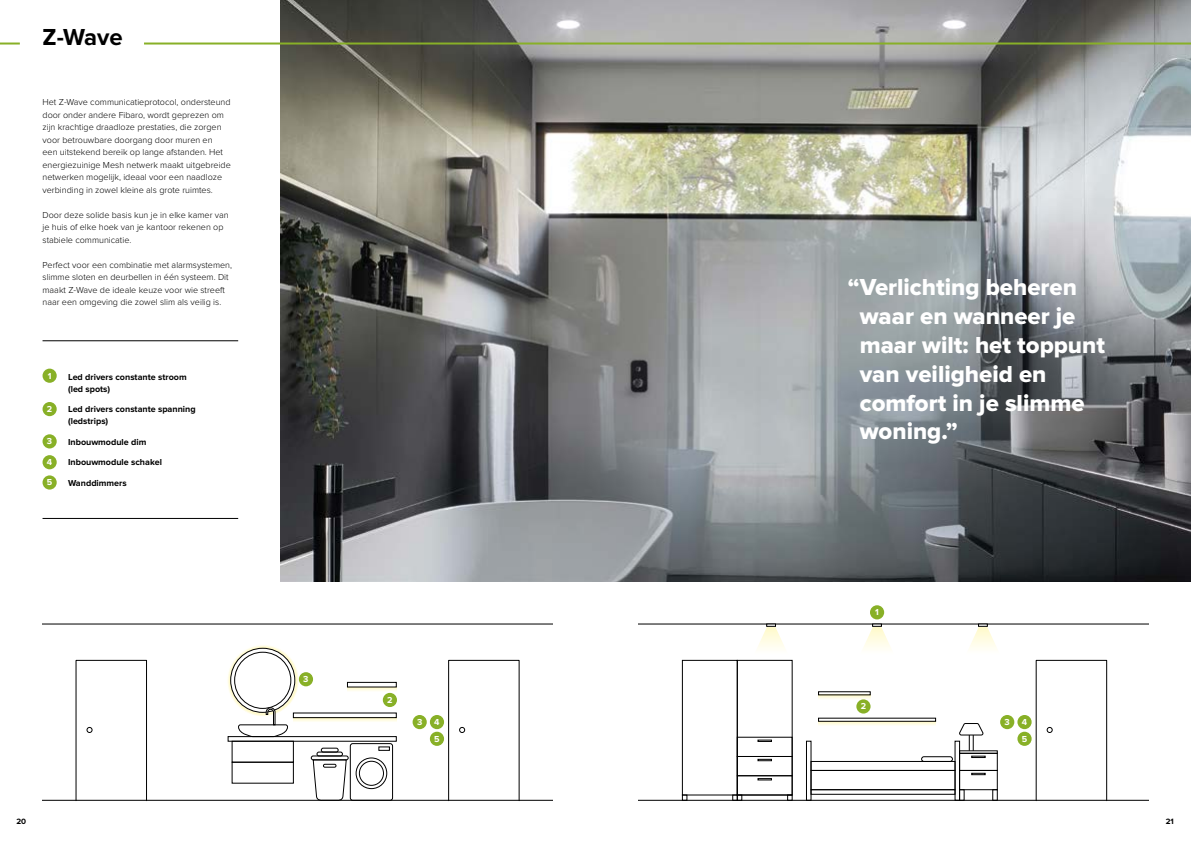
<style>
.page{position:relative;width:1191px;height:842px;background:#fff}
.page>*{position:absolute;margin:0;border:0;box-sizing:border-box;transform-origin:0 0}
.t1{font:24px/28.8px "Proxima Nova Extrabld";color:#fff}
.t2{font:700 24px "Proxima Nova";color:#000}
.t3{font:300 9px/12.5px "Proxima Nova";color:#000}
.t4{font:700 9px/12px "Proxima Nova";color:#000}
.t5{font:700 9px "Proxima Nova";color:#fff}
.t6{font:700 8px "Proxima Nova";color:#000}
</style>
<div class="page">
<img style="left:281px;top:0;width:910px;height:581px">
<svg style="left:818px;top:721px;width:117px;height:4px"></svg>
<svg style="left:818px;top:695px;width:52px;height:4px"></svg>
<hr style="left:638px;top:623px;width:510px;height:1px;background:#000">
<hr style="left:638px;top:800px;width:510px;height:1px;background:#000">
<div style="left:1036px;top:660px;width:71px;height:141px;border:1px solid #000"></div>
<svg style="left:1047px;top:727px;width:5px;height:6px"></svg>
<div style="left:810px;top:789px;width:145px;height:5px;border:1px solid #000"></div>
<div style="left:810px;top:761px;width:145px;height:10px;border:1px solid #000"></div>
<div style="left:921px;top:756px;width:31px;height:6px;border:1px solid #000;border-radius:2px"></div>
<div style="left:954px;top:741px;width:5px;height:59px;border:1px solid #000"></div>
<div style="left:806px;top:741px;width:5px;height:59px;border:1px solid #000"></div>
<div style="left:959px;top:753px;width:38px;height:18px;border:1px solid #000"></div>
<div style="left:959px;top:770px;width:38px;height:20px;border:1px solid #000"></div>
<svg style="left:971px;top:773px;width:14px;height:2px"></svg>
<div style="left:959px;top:789px;width:5px;height:11px;border:1px solid #000"></div>
<svg style="left:787px;top:795px;width:5px;height:5px"></svg>
<div style="left:737px;top:660px;width:55px;height:135px;border:1px solid #000"></div>
<div style="left:682px;top:660px;width:55px;height:135px;border:1px solid #000"></div>
<svg style="left:757px;top:759px;width:14px;height:2px"></svg>
<div style="left:737px;top:737px;width:55px;height:20px;border:1px solid #000"></div>
<svg style="left:757px;top:740px;width:14px;height:2px"></svg>
<div style="left:737px;top:775px;width:55px;height:20px;border:1px solid #000"></div>
<svg style="left:757px;top:778px;width:14px;height:2px"></svg>
<svg style="left:682px;top:795px;width:5px;height:5px"></svg>
<svg style="left:732px;top:795px;width:10px;height:5px"></svg>
<svg style="left:959px;top:723px;width:26px;height:35px"></svg>
<svg style="left:754px;top:624px;width:34px;height:25px"></svg>
<svg style="left:860px;top:624px;width:34px;height:25px"></svg>
<svg style="left:966px;top:624px;width:34px;height:25px"></svg>
<svg style="left:293px;top:718px;width:103px;height:4px"></svg>
<svg style="left:347px;top:687px;width:49px;height:4px"></svg>
<svg style="left:227px;top:644px;width:72px;height:72px"></svg>
<div style="left:231px;top:648px;width:64px;height:64px;background:#fff;border-radius:50%"></div>
<div style="left:230px;top:648px;width:65px;height:65px;border:1px solid #000;border-radius:50%"></div>
<div style="left:234px;top:652px;width:57px;height:57px;border:1px solid #000;border-radius:50%"></div>
<hr style="left:43px;top:623px;width:510px;height:1px;background:#000">
<hr style="left:43px;top:800px;width:510px;height:1px;background:#000">
<div style="left:448px;top:660px;width:71px;height:141px;border:1px solid #000"></div>
<svg style="left:459px;top:727px;width:6px;height:6px"></svg>
<div style="left:76px;top:660px;width:71px;height:141px;border:1px solid #000"></div>
<svg style="left:87px;top:727px;width:5px;height:6px"></svg>
<div style="left:350px;top:743px;width:43px;height:57px;border:1px solid #000;border-radius:2px"></div>
<div style="left:356px;top:758px;width:31px;height:31px;border:1px solid #000;border-radius:50%"></div>
<div style="left:359px;top:761px;width:25px;height:24px;border:1px solid #000;border-radius:50%"></div>
<div style="left:378px;top:747px;width:12px;height:4px;border:1px solid #000"></div>
<div style="left:228px;top:736px;width:168px;height:5px;border:1px solid #000"></div>
<div style="left:293px;top:713px;width:103px;height:5px;border:1px solid #000"></div>
<div style="left:347px;top:682px;width:49px;height:5px;border:1px solid #000"></div>
<div style="left:232px;top:741px;width:62px;height:21px;border:1px solid #000"></div>
<div style="left:232px;top:762px;width:62px;height:21px;border:1px solid #000"></div>
<div style="left:311px;top:756px;width:37px;height:4px;border:1px solid #000;border-radius:2px"></div>
<div style="left:317px;top:752px;width:26px;height:4px;border:1px solid #000;border-radius:2px"></div>
<div style="left:321px;top:748px;width:17px;height:4px;border:1px solid #000;border-radius:2px"></div>
<svg style="left:313px;top:759px;width:34px;height:42px"></svg>
<svg style="left:238px;top:707px;width:50px;height:30px"></svg>
<div style="left:383px;top:693px;width:14px;height:14px;background:#88b027;border-radius:50%"></div>
<div style="left:299px;top:672px;width:14px;height:14px;background:#88b027;border-radius:50%"></div>
<div style="left:856px;top:699px;width:14px;height:14px;background:#88b027;border-radius:50%"></div>
<div style="left:870px;top:605px;width:14px;height:14px;background:#88b027;border-radius:50%"></div>
<div style="left:430px;top:732px;width:14px;height:14px;background:#88b027;border-radius:50%"></div>
<div style="left:430px;top:715px;width:14px;height:14px;background:#88b027;border-radius:50%"></div>
<div style="left:412px;top:715px;width:15px;height:14px;background:#88b027;border-radius:50%"></div>
<div style="left:1017px;top:732px;width:14px;height:14px;background:#88b027;border-radius:50%"></div>
<div style="left:1017px;top:715px;width:14px;height:14px;background:#88b027;border-radius:50%"></div>
<div style="left:1000px;top:715px;width:14px;height:14px;background:#88b027;border-radius:50%"></div>
<hr style="left:144px;top:43px;width:1047px;height:2px;background:#88b027">
<hr style="left:0;top:43px;width:20px;height:2px;background:#88b027">
<div style="left:43px;top:369px;width:14px;height:14px;background:#88b027;border-radius:50%"></div>
<div style="left:43px;top:402px;width:14px;height:14px;background:#88b027;border-radius:50%"></div>
<div style="left:43px;top:434px;width:14px;height:14px;background:#88b027;border-radius:50%"></div>
<div style="left:43px;top:455px;width:14px;height:14px;background:#88b027;border-radius:50%"></div>
<div style="left:43px;top:475px;width:14px;height:15px;background:#88b027;border-radius:50%"></div>
<hr style="left:43px;top:340px;width:195px;height:1px;background:#000">
<hr style="left:43px;top:518px;width:195px;height:1px;background:#000">
<h1 class="t2" style="left:43px;top:24px;width:82px">Z-Wave</h1>
<p class="t3" style="left:43px;top:96px;width:190px">Het Z-Wave communicatieprotocol, ondersteund door onder andere Fibaro, wordt geprezen om zijn krachtige draadloze prestaties, die zorgen voor betrouwbare doorgang door muren en<br>een uitstekend bereik op lange afstanden. Het energiezuinige Mesh netwerk maakt uitgebreide netwerken mogelijk, ideaal voor een naadloze verbinding in zowel kleine als grote ruimtes.</p>
<p class="t3" style="left:43px;top:209px;width:188px">Door deze solide basis kun je in elke kamer van je huis of elke hoek van je kantoor rekenen op stabiele communicatie.</p>
<p class="t3" style="left:43px;top:259px;width:191px">Perfect voor een combinatie met alarmsystemen, slimme sloten en deurbellen in één systeem. Dit maakt Z-Wave de ideale keuze voor wie streeft naar een omgeving die zowel slim als veilig is.</p>
<p class="t5" style="left:48px;top:370px;width:5px">1</p>
<p class="t5" style="left:47px;top:404px;width:7px">2</p>
<p class="t5" style="left:47px;top:436px;width:7px">3</p>
<p class="t5" style="left:47px;top:457px;width:7px">4</p>
<p class="t5" style="left:47px;top:477px;width:7px">5</p>
<p class="t4" style="left:68px;top:371px;width:120px">Led drivers constante stroom (led spots)</p>
<p class="t4" style="left:68px;top:403px;width:129px">Led drivers constante spanning (ledstrips)</p>
<p class="t4" style="left:68px;top:436px;width:80px">Inbouwmodule dim</p>
<p class="t4" style="left:68px;top:456px;width:96px">Inbouwmodule schakel</p>
<p class="t4" style="left:68px;top:477px;width:60px">Wanddimmers</p>
<p class="t5" style="left:303px;top:674px;width:7px">3</p>
<p class="t5" style="left:387px;top:695px;width:7px">2</p>
<p class="t5" style="left:417px;top:717px;width:7px">3</p>
<p class="t5" style="left:434px;top:717px;width:7px">4</p>
<p class="t5" style="left:434px;top:733px;width:7px">5</p>
<h1 class="t1" style="left:859px;top:274px;width:247px;text-indent:-12px">“Verlichting beheren waar en wanneer je maar wilt: het toppunt van veiligheid en comfort in je slimme woning.”</h1>
<p class="t5" style="left:875px;top:607px;width:5px">1</p>
<p class="t5" style="left:860px;top:701px;width:7px">2</p>
<p class="t5" style="left:1004px;top:717px;width:7px">3</p>
<p class="t5" style="left:1021px;top:717px;width:7px">4</p>
<p class="t5" style="left:1021px;top:733px;width:7px">5</p>
<p class="t6" style="left:16px;top:817px;width:11px">20</p>
<p class="t6" style="left:1165px;top:817px;width:10px">21</p>
</div>
